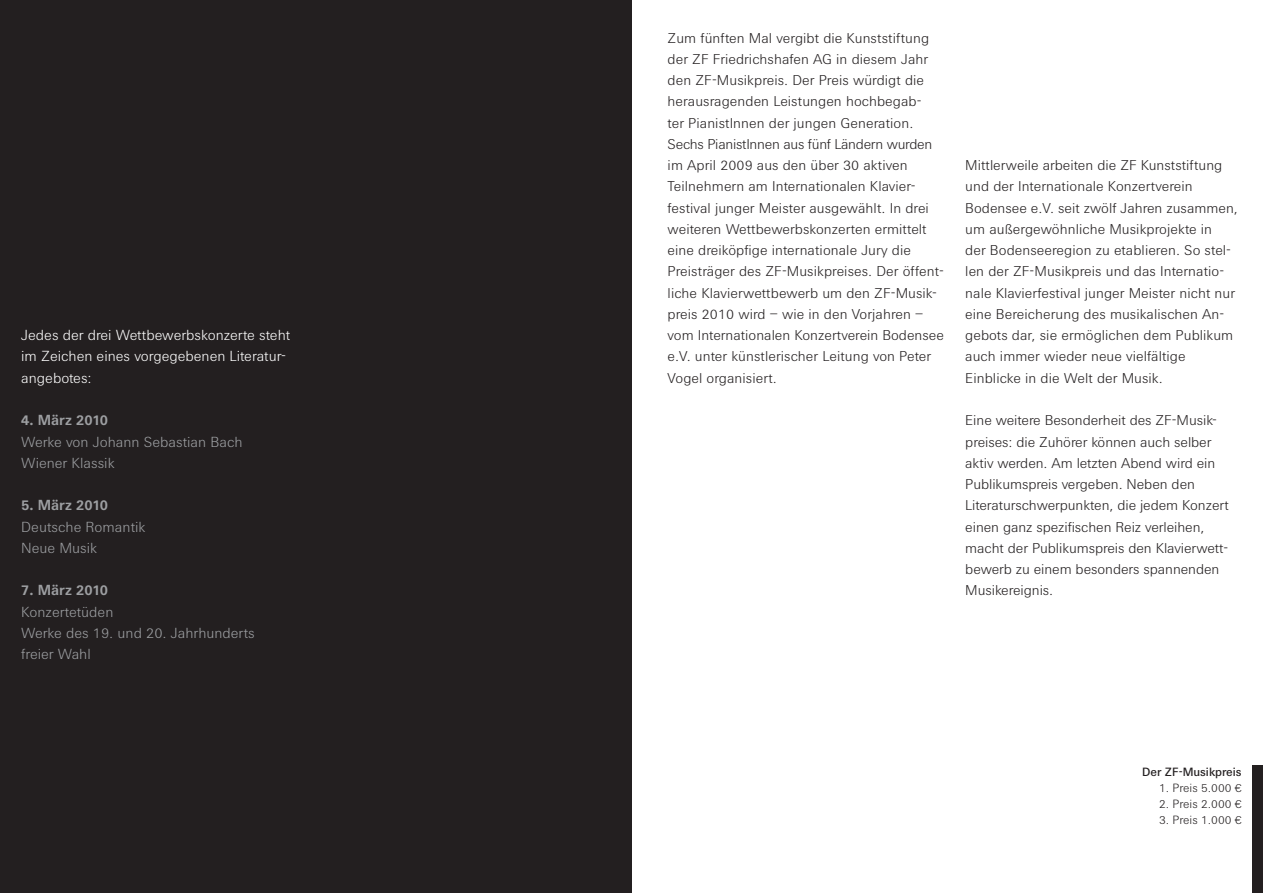
<style>
.page{position:relative;width:1263px;height:893px;background:#fff}
.page>*{position:absolute;margin:0;border:0;box-sizing:border-box;transform-origin:0 0}
.t1{font:300 14.7px/21.3px "ZF Sans";color:#9d9fa2}
.t2{font:300 14.7px/21.3px "ZF Sans";color:#fff}
.t3{font:700 14.7px "ZF Sans";color:#9d9fa2}
.t4{font:300 14.25px/21.3px "ZF Sans";letter-spacing:.005em;color:#231f20}
.t5{font:300 12px "ZF Sans";color:#231f20}
.t6{font:500 12px "ZF Sans";color:#231f20}
</style>
<div class="page">
<div style="left:1252px;top:765px;width:11px;height:128px;background:#231f20"></div>
<div style="left:0;top:0;width:631px;height:893px;background:#231f20"></div>
<p class="t2" style="left:21px;top:325px;width:271px">Jedes der drei Wettbewerbskonzerte steht im Zeichen eines vorgegebenen Literatur&shy;angebotes:</p>
<p class="t3" style="left:21px;top:411px;width:88px">4. März 2010</p>
<p class="t1" style="left:21px;top:431px;width:223px">Werke von Johann Sebastian Bach<br>Wiener Klassik</p>
<p class="t3" style="left:21px;top:496px;width:88px">5. März 2010</p>
<p class="t1" style="left:21px;top:516px;width:126px">Deutsche Romantik<br>Neue Musik</p>
<p class="t3" style="left:21px;top:582px;width:88px">7. März 2010</p>
<p class="t1" style="left:21px;top:601px;width:235px">Konzertetüden<br>Werke des 19. und 20. Jahrhunderts freier Wahl</p>
<p class="t4" style="left:668px;top:27px;width:278px">Zum fünften Mal vergibt die Kunststiftung der ZF Friedrichshafen AG in diesem Jahr den ZF-Musikpreis. Der Preis würdigt die herausragenden Leistungen hochbegab-<br>ter PianistInnen der jungen Generation.<br>Sechs PianistInnen aus fünf Ländern wurden im April 2009 aus den über 30 aktiven Teilnehmern am Internationalen Klavier&shy;festival junger Meister ausgewählt. In drei weiteren Wettbewerbskonzerten ermittelt eine dreiköpfige internationale Jury die Preisträger des ZF-Musikpreises. Der öffent&shy;liche Klavierwettbewerb um den ZF-Musik&shy;preis 2010 wird – wie in den Vorjahren – vom Internationalen Konzertverein Bodensee e.V. unter künstlerischer Leitung von Peter Vogel organisiert.</p>
<p class="t4" style="left:965px;top:155px;width:274px">Mittlerweile arbeiten die ZF Kunststiftung und der Internationale Konzertverein Bodensee e.V. seit zwölf Jahren zusammen, um außergewöhnliche Musikprojekte in<br>der Bodenseeregion zu etablieren. So stel&shy;len der ZF-Musikpreis und das Internatio&shy;nale Klavierfestival junger Meister nicht nur eine Bereicherung des musikalischen An&shy;gebots dar, sie ermöglichen dem Publikum auch immer wieder neue vielfältige Einblicke in die Welt der Musik.</p>
<p class="t4" style="left:965px;top:410px;width:265px">Eine weitere Besonderheit des ZF-Musik&shy;preises: die Zuhörer können auch selber aktiv werden. Am letzten Abend wird ein Publikumspreis vergeben. Neben den Literaturschwerpunkten, die jedem Konzert einen ganz spezifischen Reiz verleihen, macht der Publikumspreis den Klavierwett&shy;bewerb zu einem besonders spannenden Musikereignis.</p>
<p class="t6" style="left:1142px;top:765px;width:101px">Der ZF-Musikpreis</p>
<p class="t5" style="left:1159px;top:781px;width:84px">1. Preis 5.000 €</p>
<p class="t5" style="left:1159px;top:797px;width:84px">2. Preis 2.000 €</p>
<p class="t5" style="left:1159px;top:813px;width:84px">3. Preis 1.000 €</p>
</div>
